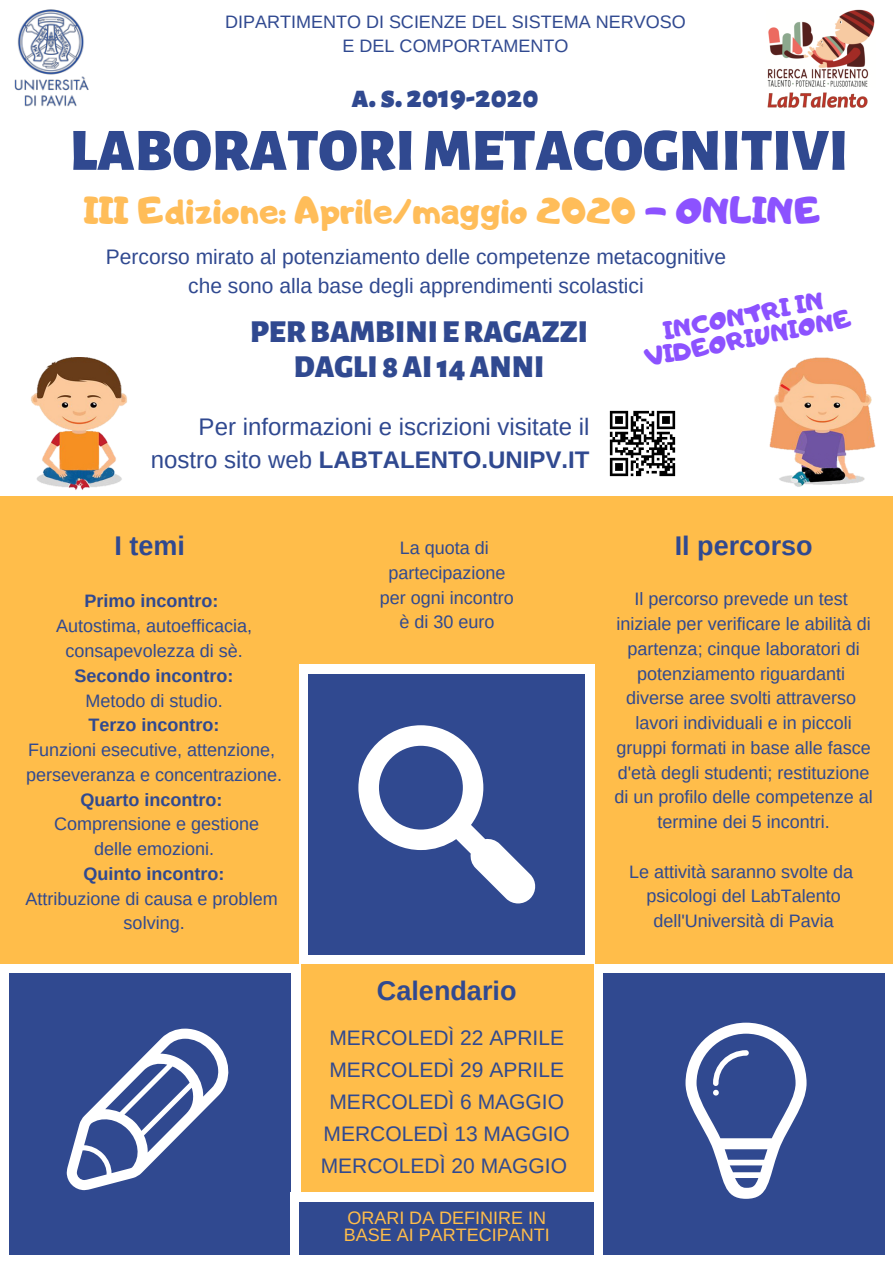
<style>
.page{position:relative;width:893px;height:1263px;background:#ffbd4a}
.page>*{position:absolute;margin:0;border:0;box-sizing:border-box;transform-origin:0 0}
.t1{font:900 60px "Alegreya Sans SC";color:#304990}
.t2{font:36px "Adigiana Toybox";color:#ffbd59}
.t3{font:900 31.5px/34.9px "Alegreya Sans SC";color:#304990;text-align:center}
.t4{font:700 27px "Arimo";color:#304990}
.t5{font:24px/33.2px "Arimo";color:#304990;text-align:right}
.t6{font:24px/23.1px "Adigiana Toybox";color:#8c52ff;text-align:center}
.t7{font:21px/32.1px "Arimo";color:#304990;text-align:center}
.t8{font:18px/24.8px "Arimo";color:#304990;text-align:center}
.t9{font:700 18px "Arimo";color:#304990}
.t10{font:18px/17.5px "Arimo";color:#ffbd4a}
.s1{color:#8c52ff}
.s2{font-weight:700}
</style>
<div class="page">
<div style="left:0;top:0;width:893px;height:496px;background:#fff"></div>
<div style="left:0;top:964px;width:300px;height:299px;background:#fff"></div>
<div style="left:9px;top:973px;width:281px;height:281px;background:#304990"></div>
<svg style="left:67px;top:1028px;width:161px;height:162px"></svg>
<div style="left:594px;top:964px;width:299px;height:299px;background:#fff"></div>
<div style="left:603px;top:973px;width:281px;height:281px;background:#304990"></div>
<svg style="left:685px;top:1023px;width:121px;height:176px"></svg>
<div style="left:299px;top:665px;width:296px;height:299px;background:#fff"></div>
<div style="left:309px;top:674px;width:276px;height:280px;background:#304990"></div>
<svg style="left:358px;top:725px;width:178px;height:178px"></svg>
<div style="left:290px;top:1193px;width:313px;height:70px;background:#fff"></div>
<div style="left:299px;top:1202px;width:295px;height:52px;background:#304990"></div>
<img style="left:31px;top:357px;width:96px;height:133px">
<img style="left:770px;top:357px;width:106px;height:130px">
<img style="left:14px;top:9px;width:75px;height:98px">
<img style="left:767px;top:9px;width:108px;height:99px">
<img style="left:609px;top:410px;width:67px;height:67px">
<p class="t8" style="left:225px;top:9px;width:462px">DIPARTIMENTO DI SCIENZE DEL SISTEMA NERVOSO<br>E DEL COMPORTAMENTO</p>
<h3 class="t3" style="left:352px;top:80px;width:188px">a. s. 2019-2020</h3>
<h1 class="t1" style="left:70px;top:116px;width:780px">LABORATORI METACOGNITIVI</h1>
<h2 class="t2" style="left:84px;top:187px;width:738px">III Edizione: Aprile/maggio 2020 <span class="s1">- ONLINE</span></h2>
<p class="t7" style="left:106px;top:242px;width:621px;line-height:29.2px">Percorso mirato al potenziamento delle competenze metacognitive che sono alla base degli apprendimenti scolastici</p>
<h3 class="t6" style="left:638px;top:324px;width:211px;rotate:-11deg">INCONTRI IN<br>VIDEORIUNIONE</h3>
<h3 class="t3" style="left:250px;top:315px;width:339px">PERBAMBINIERAGAZZI<br>DAGLI 8AI14ANNI</h3>
<h3 class="t5" style="left:151px;top:410px;width:440px">Per informazioni e iscrizioni visitate il nostro sito web <span class="s2">LABTALENTO.UNIPV.IT</span></h3>
<h3 class="t4" style="left:114px;top:530px;width:72px">I temi</h3>
<h3 class="t4" style="left:675px;top:530px;width:139px">Il percorso</h3>
<p class="t8" style="left:380px;top:535px;width:136px">La quota di partecipazione per ogni incontro è di 30 euro</p>
<p class="t8" style="left:614px;top:587px;width:260px">Il percorso prevede un test iniziale per verificare le abilità di partenza; cinque laboratori di potenziamento riguardanti diverse aree svolti attraverso lavori individuali e in piccoli gruppi formati in base alle fasce d'età degli studenti; restituzione di un profilo delle competenze al termine dei 5 incontri.</p>
<p class="t8" style="left:629px;top:859px;width:226px">Le attività saranno svolte da psicologi del LabTalento dell'Università di Pavia</p>
<p class="t9" style="left:85px;top:591px;width:135px">Primo incontro:</p>
<p class="t8" style="left:56px;top:614px;width:198px">Autostima, autoefficacia, consapevolezza di sè.</p>
<p class="t9" style="left:75px;top:665px;width:160px">Secondo incontro:</p>
<p class="t8" style="left:86px;top:688px;width:139px">Metodo di studio.</p>
<p class="t9" style="left:89px;top:715px;width:132px">Terzo incontro:</p>
<p class="t8" style="left:26px;top:737px;width:258px;text-align:left">Funzioni esecutive, attenzione, perseveranza e concentrazione.</p>
<p class="t9" style="left:81px;top:789px;width:143px">Quarto incontro:</p>
<p class="t8" style="left:54px;top:812px;width:207px">Comprensione e gestione delle emozioni.</p>
<p class="t9" style="left:84px;top:863px;width:142px">Quinto incontro:</p>
<p class="t8" style="left:26px;top:886px;width:254px">Attribuzione di causa e problem solving.</p>
<h3 class="t4" style="left:377px;top:976px;width:141px">Calendario</h3>
<p class="t7" style="left:321px;top:1021px;width:251px">MERCOLEDÌ 22 APRILE<br>MERCOLEDÌ 29 APRILE<br>MERCOLEDÌ 6 MAGGIO<br>MERCOLEDÌ 13 MAGGIO<br>MERCOLEDÌ 20 MAGGIO</p>
<p class="t10" style="left:344px;top:1208px;width:207px">ORARI DA DEFINIRE IN<br>BASE AI PARTECIPANTI</p>
</div>
